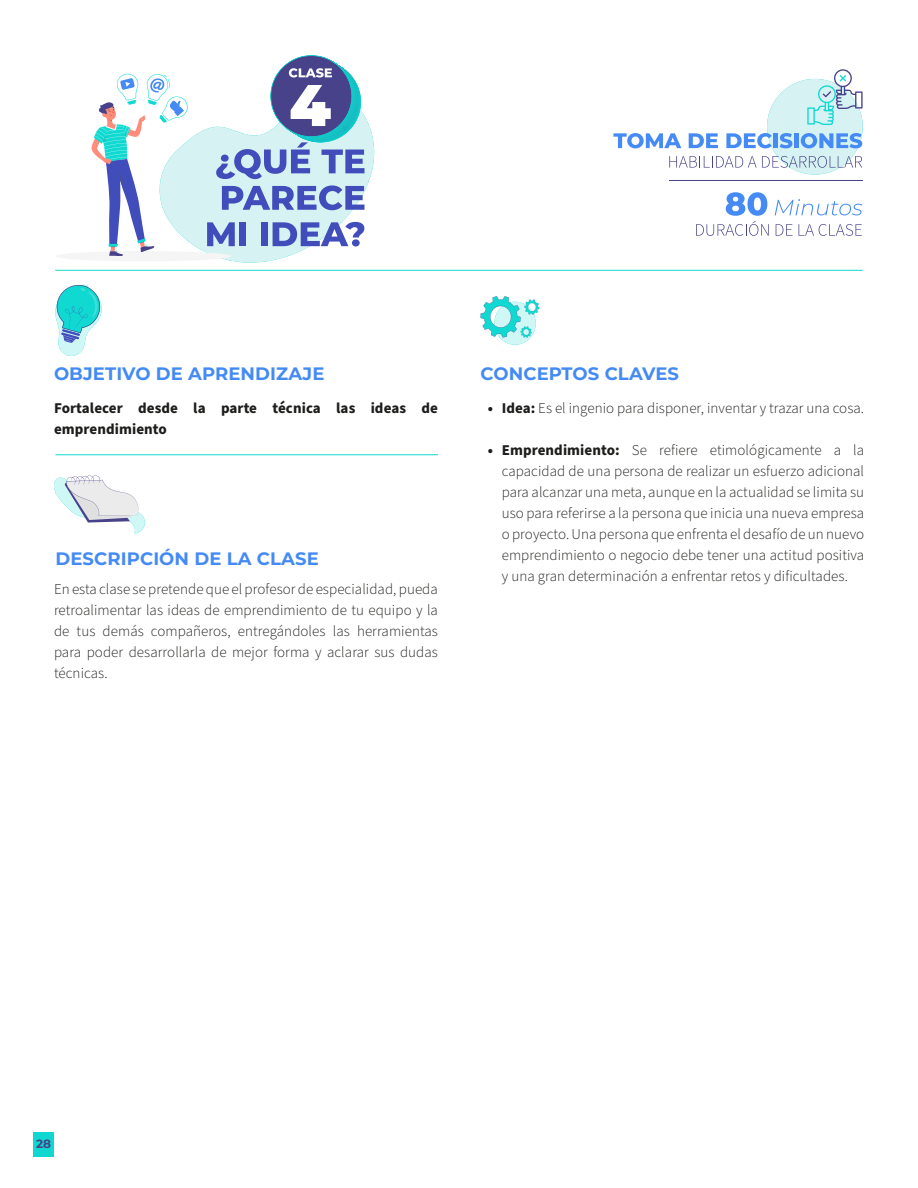
<style>
.page{position:relative;width:918px;height:1188px;background:#fff}
.page>*{position:absolute;margin:0;border:0;box-sizing:border-box;transform-origin:0 0}
.Párrafo_Source_10pt{font:700 18px "Montserrat";letter-spacing:.005em;color:#448af5}
.Párrafo_Source_10pt-2{font:300 15px/21px "Source Sans Pro";letter-spacing:.005em;color:#1d1d1b;text-align:justify}
.Párrafo_Source_10pt-3{font:700 15px/21px "Source Sans Pro";letter-spacing:.005em;color:#1d1d1b}
.t1{font:700 12px "Montserrat";color:#47428a}
.s1{font-weight:700}
</style>
<div class="page">
<div style="left:34px;top:1133px;width:20px;height:24px;background:#10d8d1"></div>
<hr style="left:55px;top:270px;width:808px;height:1px;background:#10d8d1">
<div style="left:55px;top:251px;width:176px;height:10px;background:#f5f5f5;border-radius:50%"></div>
<svg style="left:92px;top:55px;width:283px;height:208px"></svg>
<div style="left:767px;top:79px;width:96px;height:96px;background:#d6f2f2;border-radius:50%"></div>
<svg style="left:669px;top:156px;width:193px;height:12px"></svg>
<svg style="left:776px;top:224px;width:17px;height:12px"></svg>
<svg style="left:799px;top:224px;width:63px;height:12px"></svg>
<svg style="left:696px;top:192px;width:73px;height:44px"></svg>
<svg style="left:613px;top:133px;width:68px;height:15px"></svg>
<svg style="left:689px;top:133px;width:29px;height:15px"></svg>
<svg style="left:726px;top:133px;width:46px;height:15px"></svg>
<hr style="left:774px;top:133px;width:4px;height:15px;background:#458af5">
<svg style="left:780px;top:133px;width:12px;height:15px"></svg>
<div style="left:794px;top:133px;width:5px;height:15px;background:#458af5"></div>
<svg style="left:801px;top:133px;width:61px;height:15px"></svg>
<hr style="left:669px;top:180px;width:194px;height:1px;background:#47428a">
<svg style="left:775px;top:199px;width:87px;height:16px"></svg>
<svg style="left:807px;top:69px;width:56px;height:56px"></svg>
<hr style="left:55px;top:454px;width:383px;height:1px;background:#10d8d1">
<svg style="left:55px;top:284px;width:47px;height:72px"></svg>
<svg style="left:480px;top:296px;width:59px;height:49px"></svg>
<svg style="left:54px;top:475px;width:91px;height:58px"></svg>
<p class="Párrafo_Source_10pt" style="left:54px;top:361px;width:272px">OBJETIVO DE APRENDIZAJE</p>
<p class="Párrafo_Source_10pt" style="left:480px;top:361px;width:200px">CONCEPTOS CLAVES</p>
<p class="Párrafo_Source_10pt-3" style="left:54px;top:398px;width:385px">Fortalecer desde la parte técnica las ideas de emprendimiento</p>
<p class="Párrafo_Source_10pt-2" style="left:488px;top:398px;width:378px"><span class="s1">• Idea:</span> Es el ingenio para disponer, inventar y trazar una cosa.</p>
<p class="Párrafo_Source_10pt-2" style="left:502px;top:440px;width:364px;text-indent:-14px"><span class="s1">• Emprendimiento:</span> Se refiere etimológicamente a la capacidad de una persona de realizar un esfuerzo adicional para alcanzar una meta, aunque en la actualidad se limita su uso para referirse a la persona que inicia una nueva empresa o proyecto. Una persona que enfrenta el desafío de un nuevo emprendimiento o negocio debe tener una actitud positiva y una gran determinación a enfrentar retos y dificultades.</p>
<p class="Párrafo_Source_10pt" style="left:55px;top:546px;width:265px">DESCRIPCIÓN DE LA CLASE</p>
<p class="Párrafo_Source_10pt-2" style="left:54px;top:579px;width:385px">En esta clase se pretende que el profesor de especialidad, pueda retroalimentar las ideas de emprendimiento de tu equipo y la de tus demás compañeros, entregándoles las herramientas para poder desarrollarla de mejor forma y aclarar sus dudas técnicas.</p>
<p class="t1" style="left:36px;top:1135px;width:16px">28</p>
</div>
